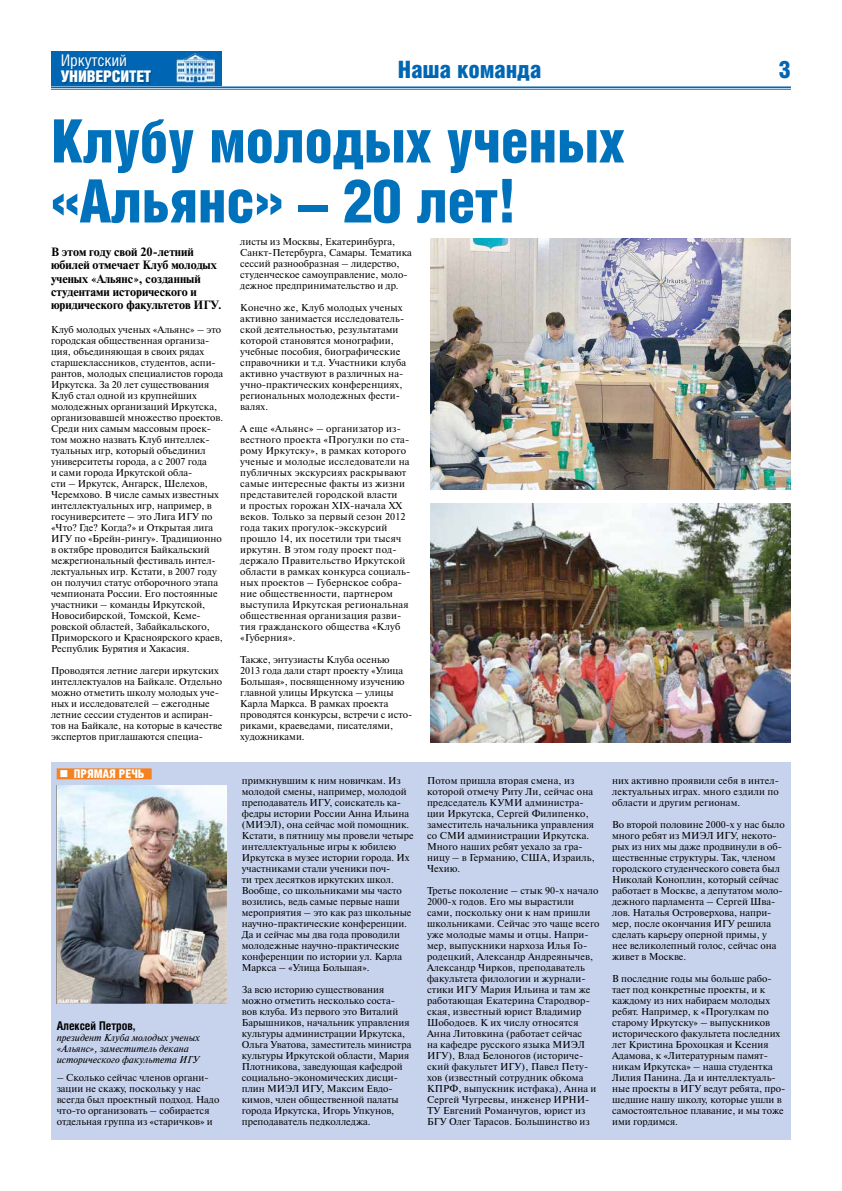
<style>
.page{position:relative;width:842px;height:1191px;background:#fff}
.page>*{position:absolute;margin:0;border:0;box-sizing:border-box;transform-origin:0 0}
.t1{font:900 60px/60px "Helios Cond";letter-spacing:-.01em;color:#0072bc}
.t2{font:900 24px "Helios Cond";letter-spacing:-.01em;color:#0066b3}
.t3{font:900 16.1px "Helios Cond";letter-spacing:-.01em;color:#fff}
.t4{font:16.1px "Helios Cond";letter-spacing:-.01em;color:#fff}
.t5{font:700 12px/13.2px "Newton C";color:#000}
.t6{font:700 12px "Helios Cond";color:#000}
.t7{font:900 12px "Helios Cond";color:#fff}
.t8{font:10px/11px "Newton C";color:#000}
.t9{font:10px/11px "Newton C";letter-spacing:.02em;color:#000}
.t10{font:italic 10px/11px "Newton C";color:#000}
</style>
<div class="page">
<div style="left:51px;top:51px;width:170px;height:34px;background:#0066b3"></div>
<div style="left:62px;top:56px;width:90px;height:28px;background:#004b88;opacity:.75"></div>
<img style="left:176px;top:53px;width:39px;height:30px">
<hr style="left:51px;top:86px;width:740px;height:2px;background:#0066b3">
<hr style="left:51px;top:89px;width:740px;height:1px;background:#0066b3">
<img style="left:431px;top:238px;width:360px;height:251px">
<img style="left:431px;top:503px;width:360px;height:240px">
<div style="left:51px;top:763px;width:740px;height:377px;background:#c7d2ec"></div>
<div style="left:57px;top:768px;width:95px;height:11px;background:#f58220"></div>
<img style="left:57px;top:785px;width:170px;height:218px">
<h3 class="t4" style="left:61px;top:51px;width:68px">Иркутский</h3>
<h3 class="t3" style="left:61px;top:67px;width:92px">УНИВЕРСИТЕТ</h3>
<h2 class="t2" style="left:398px;top:55px;width:145px">Наша команда</h2>
<h1 class="t1" style="left:51px;top:110px;width:575px">Клубу молодых ученых «Альянс» – 20 лет!</h1>
<p class="t5" style="left:51px;top:245px;width:172px">В этом году свой 20-летний юбилей отмечает Клуб молодых ученых «Альянс», созданный студентами исторического и юридического факультетов ИГУ.</p>
<p class="t8" style="left:51px;top:324px;width:174px">Клуб молодых ученых «Альянс» – это городская общественная организа&shy;ция, объединяющая в своих рядах старшеклассников, студентов, аспи&shy;рантов, молодых специалистов города Иркутска. За 20 лет существования Клуб стал одной из крупнейших молодежных организаций Иркутска, организовавшей множество проектов.<br>Среди них самым массовым проек&shy;том можно назвать Клуб интеллек&shy;туальных игр, который объединил университеты города, а с 2007 года<br>и сами города Иркутской обла-<br>сти – Иркутск, Ангарск, Шелехов, Черемхово. В числе самых известных интеллектуальных игр, например, в госуниверситете – это Лига ИГУ по «Что? Где? Когда?» и Открытая лига ИГУ по «Брейн-рингу». Традиционно в октябре проводится Байкальский межрегиональный фестиваль интел&shy;лектуальных игр. Кстати, в 2007 году он получил статус отборочного этапа чемпионата России. Его постоянные участники – команды Иркутской, Новосибирской, Томской, Кеме&shy;ровской областей, Забайкальского, Приморского и Красноярского краев, Республик Бурятия и Хакасия.</p>
<p class="t8" style="left:51px;top:665px;width:173px">Проводятся летние лагери иркутских интеллектуалов на Байкале. Отдельно можно отметить школу молодых уче&shy;ных и исследователей – ежегодные летние сессии студентов и аспиран&shy;тов на Байкале, на которые в качестве экспертов приглашаются специа-</p>
<p class="t8" style="left:240px;top:236px;width:173px">листы из Москвы, Екатеринбурга, Санкт-Петербурга, Самары. Тематика сессий разнообразная – лидерство, студенческое самоуправление, моло&shy;дежное предпринимательство и др.</p>
<p class="t8" style="left:240px;top:302px;width:167px">Конечно же, Клуб молодых ученых активно занимается исследователь&shy;ской деятельностью, результатами которой становятся монографии, учебные пособия, биографические справочники и т.д. Участники клуба активно участвуют в различных на&shy;учно-практических конференциях, региональных молодежных фести&shy;валях.</p>
<p class="t9" style="left:240px;top:423px;width:172px">А еще «Альянс» – организатор из&shy;вестного проекта «Прогулки по ста&shy;рому Иркутску», в рамках которого ученые и молодые исследователи на публичных экскурсиях раскрывают самые интересные факты из жизни представителей городской власти<br>и простых горожан XIX-начала XX веков. Только за первый сезон 2012 года таких прогулок-экскурсий прошло 14, их посетили три тысяч иркутян. В этом году проект под&shy;держало Правительство Иркутской области в рамках конкурса социаль&shy;ных проектов – Губернское собра&shy;ние общественности, партнером выступила Иркутская региональная общественная организация разви&shy;тия гражданского общества «Клуб «Губерния».</p>
<p class="t8" style="left:240px;top:654px;width:174px">Также, энтузиасты Клуба осенью<br>2013 года дали старт проекту «Улица<br>Большая», посвященному изучению главной улицы Иркутска – улицы<br>Карла Маркса. В рамках проекта проводятся конкурсы, встречи с исто&shy;риками, краеведами, писателями, художниками.</p>
<h2 class="t2" style="left:779px;top:56px;width:14px">3</h2>
<p class="t7" style="left:74px;top:767px;width:72px">Прямая речь</p>
<p class="t6" style="left:57px;top:1018px;width:80px">Алексей Петров,</p>
<p class="t10" style="left:57px;top:1032px;width:145px">президент Клуба молодых ученых «Альянс», заместитель декана исторического факультета ИГУ</p>
<p class="t8" style="left:57px;top:1072px;width:164px">– Сколько сейчас членов органи&shy;зации не скажу, поскольку у нас всегда был проектный подход. Надо что-то организовать – собирается отдельная группа из «старичков» и</p>
<p class="t8" style="left:242px;top:775px;width:173px">примкнувшим к ним новичкам. Из молодой смены, например, молодой преподаватель ИГУ, соискатель ка&shy;федры истории России Анна Ильина (МИЭЛ), она сейчас мой помощник.<br>Кстати, в пятницу мы провели четыре интеллектуальные игры к юбилею Иркутска в музее истории города. Их участниками стали ученики поч-<br>ти трех десятков иркутских школ.<br>Вообще, со школьниками мы часто возились, ведь самые первые наши мероприятия – это как раз школьные научно-практические конференции.<br>Да и сейчас мы два года проводили молодежные научно-практические конференции по истории ул. Карла Маркса – «Улица Большая».</p>
<p class="t8" style="left:242px;top:984px;width:171px">За всю историю существования можно отметить несколько соста&shy;вов клуба. Из первого это Виталий Барышников, начальник управления культуры администрации Иркутска, Ольга Уватова, заместитель министра культуры Иркутской области, Мария Плотникова, заведующая кафедрой социально-экономических дисци&shy;плин МИЭЛ ИГУ, Максим Евдо&shy;кимов, член общественной палаты города Иркутска, Игорь Упкунов, преподаватель педколледжа.</p>
<p class="t8" style="left:427px;top:775px;width:169px">Потом пришла вторая смена, из которой отмечу Риту Ли, сейчас она председатель КУМИ администра&shy;ции Иркутска, Сергей Филипенко, заместитель начальника управления со СМИ администрации Иркутска.<br>Много наших ребят уехало за гра&shy;ницу – в Германию, США, Израиль,<br>Чехию.</p>
<p class="t8" style="left:427px;top:885px;width:174px">Третье поколение – стык 90-х начало<br>2000-х годов. Его мы вырастили сами, поскольку они к нам пришли школьниками. Сейчас это чаще всего уже молодые мамы и отцы. Напри&shy;мер, выпускники нархоза Илья Го&shy;родецкий, Александр Андреянычев,<br>Александр Чирков, преподаватель факультета филологии и журнали&shy;стики ИГУ Мария Ильина и там же работающая Екатерина Стародвор&shy;ская, известный юрист Владимир<br>Шободоев. К их числу относятся<br>Анна Литовкина (работает сейчас<br>на кафедре русского языка МИЭЛ<br>ИГУ), Влад Белоногов (историче&shy;ский факультет ИГУ), Павел Пету&shy;хов (известный сотрудник обкома<br>КПРФ, выпускник истфака), Анна и<br>Сергей Чугреевы, инженер ИРНИ-<br>ТУ Евгений Романчугов, юрист из<br>БГУ Олег Тарасов. Большинство из</p>
<p class="t8" style="left:612px;top:775px;width:168px;text-align:justify">них активно проявили себя в интел&shy;лектуальных играх. много ездили по области и другим регионам.</p>
<p class="t8" style="left:612px;top:819px;width:174px">Во второй половине 2000-х у нас было много ребят из МИЭЛ ИГУ, некото&shy;рых из них мы даже продвинули в об&shy;щественные структуры. Так, членом городского студенческого совета был<br>Николай Коноплин, который сейчас работает в Москве, а депутатом моло&shy;дежного парламента – Сергей Шва&shy;лов. Наталья Островерхова, напри&shy;мер, после окончания ИГУ решила сделать карьеру оперной примы, у<br>нее великолепный голос, сейчас она живет в Москве.</p>
<p class="t8" style="left:612px;top:973px;width:175px">В последние годы мы больше рабо&shy;тает под конкретные проекты, и к каждому из них набираем молодых ребят. Например, к «Прогулкам по старому Иркутску» – выпускников исторического факультета последних лет Кристина Брохоцкая и Ксения<br>Адамова, к «Литературным памят&shy;никам Иркутска» – наша студентка<br>Лилия Панина. Да и интеллектуаль&shy;ные проекты в ИГУ ведут ребята, про&shy;шедшие нашу школу, которые ушли в самостоятельное плавание, и мы тоже ими гордимся.</p>
</div>
